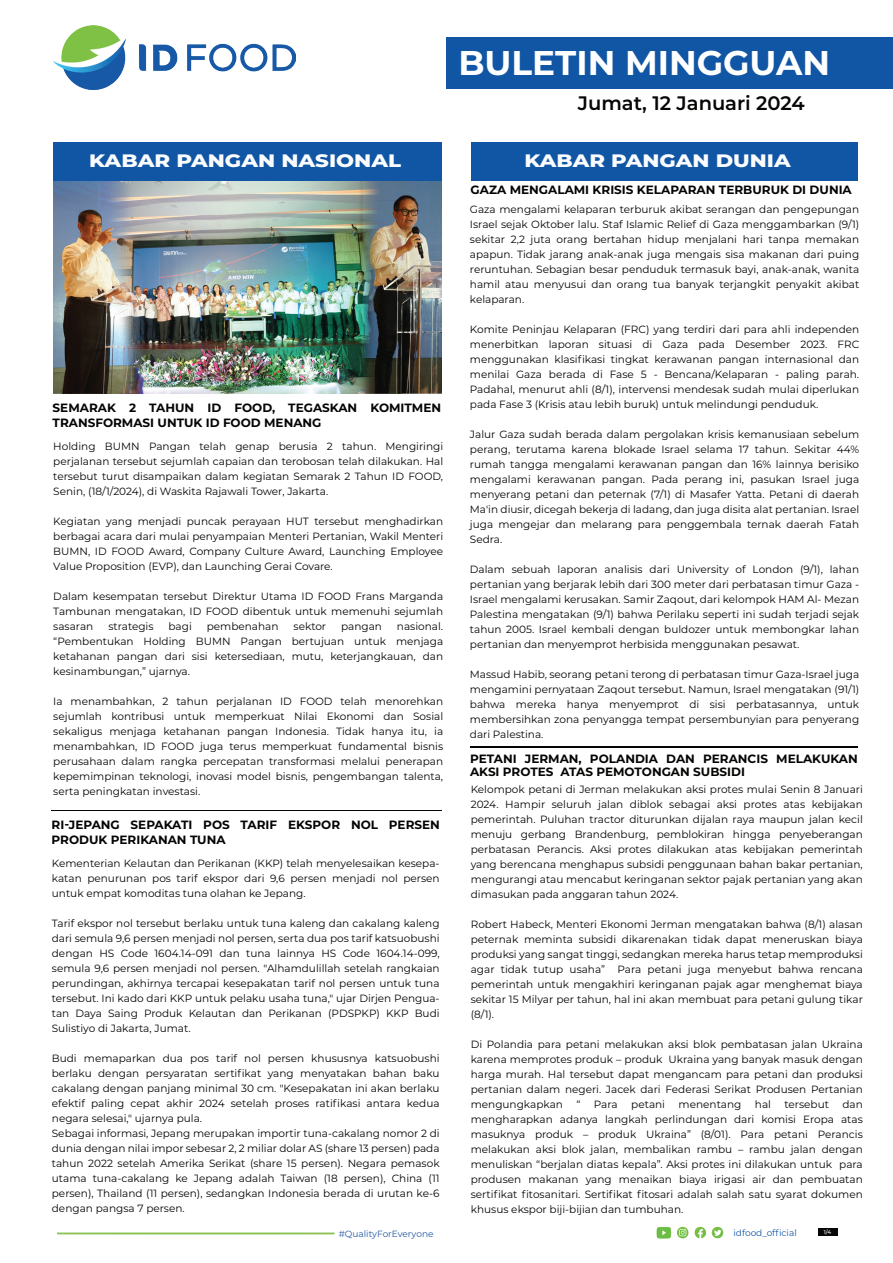
<style>
.page{position:relative;width:893px;height:1263px;background:#fff}
.page>*{position:absolute;margin:0;border:0;box-sizing:border-box;transform-origin:0 0}
.t1{font:700 34.2px "Montserrat";color:#fff}
.t2{font:600 19.5px "Montserrat";color:#060705}
.t3{font:800 18px "Montserrat";color:#fbfcfd;scale:1.18 1}
.t4{font:700 12px/15px "Montserrat";color:#040503}
.t5{font:10.5px/15px "Montserrat";color:#040503;text-align:justify}
.t6{font:9px "Montserrat";color:#2257a3}
.t7{font:9px "Montserrat";color:#1056a5}
.t8{font:500 5.55px "Montserrat";color:#fff}
</style>
<div class="page">
<svg style="left:677px;top:1227px;width:11px;height:11px"></svg>
<svg style="left:694px;top:1227px;width:12px;height:11px"></svg>
<svg style="left:712px;top:1227px;width:11px;height:11px"></svg>
<div style="left:818px;top:1228px;width:19px;height:7px;background:#070807"></div>
<img style="left:53px;top:26px;width:242px;height:64px">
<div style="left:446px;top:37px;width:447px;height:52px;background:#1056a5"></div>
<svg style="left:57px;top:1232px;width:277px;height:2px"></svg>
<hr style="left:470px;top:746px;width:388px;height:2px;background:#040503">
<hr style="left:51px;top:810px;width:391px;height:1px;background:#040503">
<img style="left:53px;top:181px;width:389px;height:213px">
<div style="left:53px;top:143px;width:389px;height:38px;background:#1056a5"></div>
<div style="left:471px;top:143px;width:387px;height:38px;background:#1056a5"></div>
<img style="left:656px;top:1227px;width:16px;height:12px">
<h1 class="t1" style="left:458px;top:38px;width:373px">BULETIN MINGGUAN</h1>
<h2 class="t2" style="left:578px;top:89px;width:228px">Jumat, 12 Januari 2024</h2>
<h3 class="t3" style="left:89px;top:148px;width:266px">KABAR PANGAN NASIONAL</h3>
<h3 class="t3" style="left:525px;top:147px;width:227px">KABAR PANGAN DUNIA</h3>
<p class="t4" style="left:53px;top:400px;width:390px">SEMARAK 2 TAHUN ID FOOD, TEGASKAN KOMITMEN<br>TRANSFORMASI UNTUK ID FOOD MENANG</p>
<p class="t5" style="left:53px;top:438px;width:391px">Holding BUMN Pangan telah genap berusia 2 tahun. Mengiringi perjalanan tersebut sejumlah capaian dan terobosan telah dilakukan. Hal tersebut turut disampaikan dalam kegiatan Semarak 2 Tahun ID FOOD, Senin, (18/1/2024), di Waskita Rajawali Tower, Jakarta.</p>
<p class="t5" style="left:53px;top:513px;width:391px">Kegiatan yang menjadi puncak perayaan HUT tersebut menghadirkan berbagai acara dari mulai penyampaian Menteri Pertanian, Wakil Menteri BUMN, ID FOOD Award, Company Culture Award, Launching Employee Value Proposition (EVP), dan Launching Gerai Covare.</p>
<p class="t5" style="left:53px;top:588px;width:391px">Dalam kesempatan tersebut Direktur Utama ID FOOD Frans Marganda Tambunan mengatakan, ID FOOD dibentuk untuk memenuhi sejumlah sasaran</p>
<p class="t5" style="left:53px;top:618px;width:391px;text-indent:344px">nasional. “Pembentukan Holding BUMN Pangan bertujuan untuk menjaga ketahanan pangan dari sisi ketersediaan, mutu, keterjangkauan, dan kesinambungan,” ujarnya.</p>
<p class="t5" style="left:53px;top:693px;width:391px">Ia menambahkan, 2 tahun perjalanan ID FOOD telah menorehkan sejumlah kontribusi untuk memperkuat Nilai Ekonomi dan Sosial sekaligus menjaga ketahanan pangan Indonesia. Tidak hanya itu, ia menambahkan, ID FOOD juga terus memperkuat fundamental bisnis perusahaan dalam rangka percepatan transformasi melalui penerapan kepemimpinan teknologi, inovasi model bisnis, pengembangan talenta, serta peningkatan investasi.</p>
<p class="t5" style="left:108px;top:618px;width:47px">strategis</p>
<p class="t5" style="left:169px;top:618px;width:25px">bagi</p>
<p class="t5" style="left:207px;top:618px;width:73px">pembenahan</p>
<p class="t5" style="left:294px;top:618px;width:34px">sektor</p>
<p class="t5" style="left:341px;top:618px;width:42px">pangan</p>
<p class="t4" style="left:52px;top:817px;width:390px">RI-JEPANG SEPAKATI POS TARIF EKSPOR NOL PERSEN<br>PRODUK PERIKANAN TUNA</p>
<p class="t5" style="left:52px;top:855px;width:389px">Kementerian Kelautan dan Perikanan (KKP) telah menyelesaikan kesepa&shy;katan penurunan pos tarif ekspor dari 9,6 persen menjadi nol persen untuk empat komoditas tuna olahan ke Jepang.</p>
<p class="t5" style="left:52px;top:915px;width:389px">Tarif ekspor nol tersebut berlaku untuk tuna kaleng dan cakalang kaleng dari semula 9,6 persen menjadi nol persen, serta dua pos tarif katsuobushi dengan HS Code 1604.14-091 dan tuna lainnya HS Code 1604.14-099, semula 9,6 persen menjadi nol persen. "Alhamdulillah setelah rangkaian perundingan, akhirnya tercapai kesepakatan tarif nol persen untuk tuna tersebut. Ini kado dari KKP untuk pelaku usaha tuna," ujar Dirjen Pengua&shy;tan Daya Saing Produk Kelautan dan Perikanan (PDSPKP) KKP Budi Sulistiyo di Jakarta, Jumat.</p>
<p class="t5" style="left:52px;top:1050px;width:389px;text-align:left">Budi memaparkan dua pos tarif nol persen khususnya katsuobushi berlaku dengan persyaratan sertifikat yang menyatakan bahan baku cakalang dengan panjang minimal 30 cm. "Kesepakatan ini akan berlaku efektif paling cepat akhir 2024 setelah proses ratifikasi antara kedua negara selesai," ujarnya pula.<br>Sebagai informasi, Jepang merupakan importir tuna-cakalang nomor 2 di dunia dengan nilai impor sebesar 2, 2 miliar dolar AS (share 13 persen) pada tahun 2022 setelah Amerika Serikat (share 15 persen). Negara pemasok utama tuna-cakalang ke Jepang adalah Taiwan (18 persen), China (11 persen), Thailand (11 persen), sedangkan Indonesia berada di urutan ke-6 dengan pangsa 7 persen.</p>
<p class="t6" style="left:339px;top:1227px;width:96px">#QualityForEveryone</p>
<p class="t4" style="left:471px;top:182px;width:383px">GAZA MENGALAMI KRISIS KELAPARAN TERBURUK DI DUNIA</p>
<p class="t5" style="left:470px;top:201px;width:391px">Gaza mengalami kelaparan terburuk akibat serangan dan pengepungan Israel sejak Oktober lalu. Staf Islamic Relief di Gaza menggambarkan (9/1) sekitar 2,2 juta orang bertahan hidup menjalani hari tanpa memakan apapun. Tidak jarang anak-anak juga mengais sisa makanan dari puing reruntuhan. Sebagian besar penduduk termasuk bayi, anak-anak, wanita hamil atau menyusui dan orang tua banyak terjangkit penyakit akibat kelaparan.</p>
<p class="t5" style="left:470px;top:321px;width:391px">Komite Peninjau Kelaparan (FRC) yang terdiri dari para ahli independen menerbitkan laporan situasi di Gaza pada Desember 2023. FRC menggunakan klasifikasi tingkat kerawanan pangan internasional dan menilai Gaza berada di Fase 5 - Bencana/Kelaparan - paling parah.<br>Padahal, menurut ahli (8/1), intervensi mendesak sudah mulai diperlukan pada Fase 3 (Krisis atau lebih buruk) untuk melindungi penduduk.</p>
<p class="t5" style="left:470px;top:426px;width:391px">Jalur Gaza sudah berada dalam pergolakan krisis kemanusiaan sebelum perang, terutama karena blokade Israel selama 17 tahun. Sekitar 44% rumah tangga mengalami kerawanan pangan dan 16% lainnya berisiko mengalami kerawanan pangan. Pada perang ini, pasukan Israel juga menyerang petani dan peternak (7/1) di Masafer Yatta. Petani di daerah Ma'in diusir, dicegah bekerja di ladang, dan juga disita alat pertanian. Israel juga mengejar dan melarang para penggembala ternak daerah Fatah Sedra.</p>
<p class="t5" style="left:470px;top:561px;width:391px">Dalam sebuah laporan analisis dari University of London (9/1), lahan pertanian yang berjarak lebih dari 300 meter dari perbatasan timur Gaza - Israel mengalami kerusakan. Samir Zaqout, dari kelompok HAM Al- Mezan Palestina mengatakan (9/1) bahwa Perilaku seperti ini sudah terjadi sejak tahun 2005. Israel kembali dengan buldozer untuk membongkar lahan pertanian dan menyemprot herbisida menggunakan pesawat.</p>
<p class="t5" style="left:470px;top:666px;width:391px">Massud Habib, seorang petani terong di perbatasan timur Gaza-Israel juga mengamini pernyataan Zaqout tersebut. Namun, Israel mengatakan (91/1) bahwa mereka hanya menyemprot di sisi perbatasannya, untuk membersihkan zona penyangga tempat persembunyian para penyerang dari Palestina.</p>
<p class="t4" style="left:470px;top:751px;width:389px;line-height:13.5px">PETANI JERMAN, POLANDIA DAN PERANCIS MELAKUKAN<br>AKSI PROTES ATAS PEMOTONGAN SUBSIDI</p>
<p class="t5" style="left:471px;top:781px;width:394px">Kelompok petani di Jerman melakukan aksi protes mulai Senin 8 Januari 2024. Hampir seluruh jalan diblok sebagai aksi protes atas kebijakan pemerintah. Puluhan tractor diturunkan dijalan raya maupun jalan kecil menuju gerbang Brandenburg, pemblokiran hingga penyeberangan perbatasan Perancis. Aksi protes dilakukan atas kebijakan pemerintah yang berencana menghapus subsidi penggunaan bahan bakar pertanian, mengurangi atau mencabut keringanan sektor pajak pertanian yang akan dimasukan pada anggaran tahun 2024.</p>
<p class="t5" style="left:471px;top:916px;width:394px">Robert Habeck, Menteri Ekonomi Jerman mengatakan bahwa (8/1) alasan peternak meminta subsidi dikarenakan tidak dapat meneruskan biaya produksi yang sangat tinggi, sedangkan mereka harus tetap memproduksi agar tidak tutup usaha” Para petani juga menyebut bahwa rencana pemerintah untuk mengakhiri keringanan pajak agar menghemat biaya sekitar 15 Milyar per tahun, hal ini akan membuat para petani gulung tikar (8/1).</p>
<p class="t5" style="left:471px;top:1036px;width:394px">Di Polandia para petani melakukan aksi blok pembatasan jalan Ukraina karena memprotes produk – produk Ukraina yang banyak masuk dengan harga murah. Hal tersebut dapat mengancam para petani dan produksi pertanian dalam negeri. Jacek dari Federasi Serikat Produsen Pertanian mengungkapkan</p>
<p class="t5" style="left:471px;top:1096px;width:394px;text-indent:372px">dan mengharapkan adanya langkah perlindungan dari komisi Eropa atas masuknya produk – produk Ukraina” (8/01). Para petani Perancis melakukan aksi blok jalan, membalikan rambu – rambu jalan dengan menuliskan “berjalan diatas kepala”. Aksi protes ini dilakukan untuk para produsen makanan yang menaikan biaya irigasi air dan pembuatan sertifikat fitosanitari. Sertifikat fitosari adalah salah satu syarat dokumen khusus ekspor biji-bijian dan tumbuhan.</p>
<p class="t5" style="left:576px;top:1096px;width:6px">“</p>
<p class="t5" style="left:594px;top:1096px;width:25px">Para</p>
<p class="t5" style="left:631px;top:1096px;width:35px">petani</p>
<p class="t5" style="left:679px;top:1096px;width:64px">menentang</p>
<p class="t5" style="left:755px;top:1096px;width:18px">hal</p>
<p class="t5" style="left:784px;top:1096px;width:46px">tersebut</p>
<p class="t7" style="left:733px;top:1226px;width:65px">idfood_official</p>
<p class="t8" style="left:824px;top:1228px;width:9px">1/4</p>
</div>
